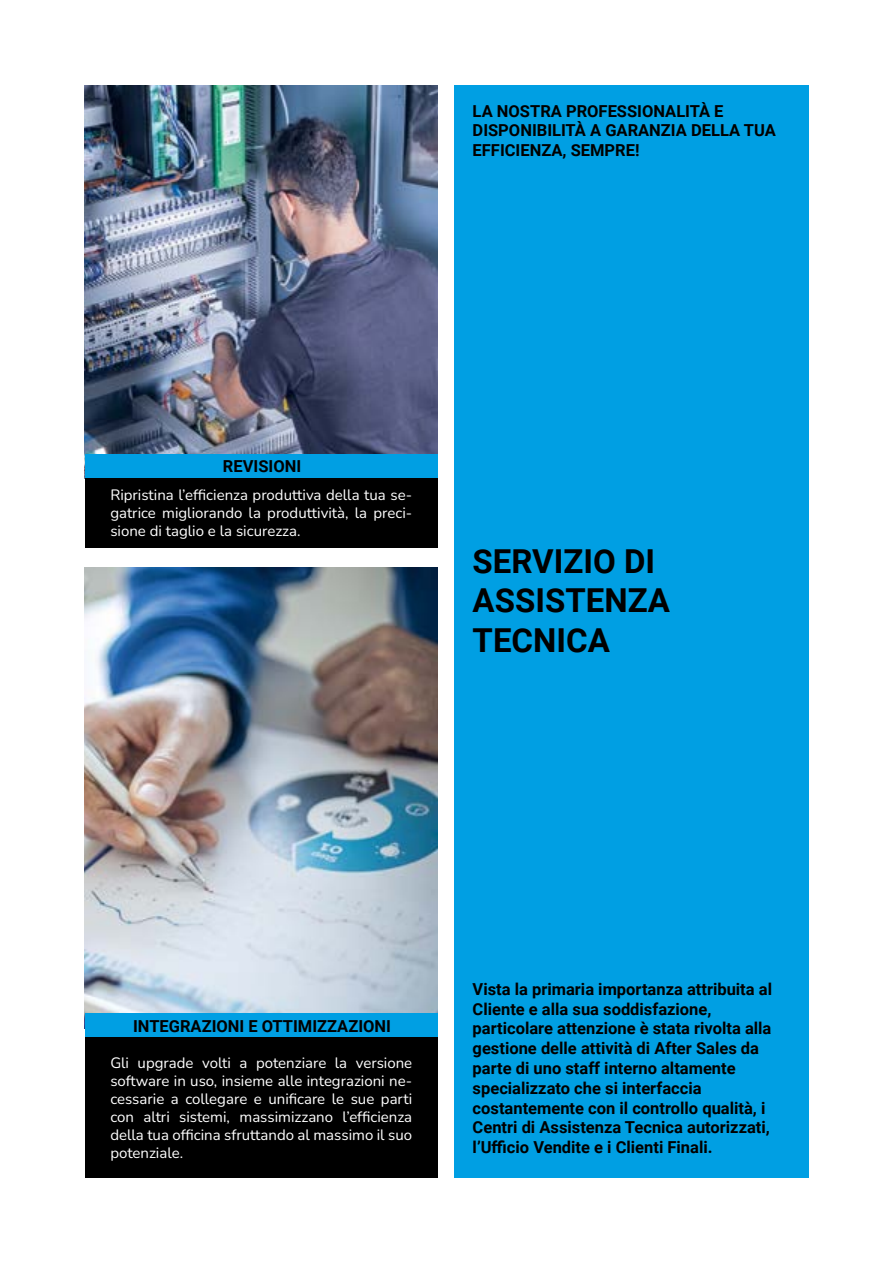
<style>
.page{position:relative;width:893px;height:1263px;background:#fff}
.page>*{position:absolute;margin:0;border:0;box-sizing:border-box;transform-origin:0 0}
.t1{font:700 33px/39.6px "Roboto";color:#000}
.t2{font:700 16.5px/19.8px "Roboto";color:#000}
.t3{font:200 15px/18px "Nunito";color:#fff;text-align:justify}
</style>
<div class="page">
<img style="left:85px;top:85px;width:353px;height:369px">
<img style="left:85px;top:568px;width:353px;height:445px">
<div style="left:455px;top:85px;width:354px;height:1093px;background:#009fe3"></div>
<div style="left:85px;top:478px;width:353px;height:70px;background:#000"></div>
<div style="left:85px;top:1037px;width:353px;height:141px;background:#000"></div>
<div style="left:85px;top:1013px;width:353px;height:24px;background:#009fe3"></div>
<div style="left:85px;top:454px;width:353px;height:24px;background:#009fe3"></div>
<p class="t2" style="left:473px;top:100px;width:305px">LA NOSTRA PROFESSIONALITÀ E<br>DISPONIBILITÀ A GARANZIA DELLA TUA<br>EFFICIENZA, SEMPRE!</p>
<p class="t2" style="left:223px;top:456px;width:80px">REVISIONI</p>
<p class="t3" style="left:110px;top:485px;width:303px">Ripristina l’efficienza produttiva della tua se&shy;gatrice migliorando la produttività, la preci&shy;sione di taglio e la sicurezza.</p>
<h1 class="t1" style="left:473px;top:540px;width:199px">SERVIZIO DI<br>ASSISTENZA<br>TECNICA</h1>
<p class="t2" style="left:133px;top:1016px;width:259px">INTEGRAZIONI E OTTIMIZZAZIONI</p>
<p class="t3" style="left:110px;top:1053px;width:303px">Gli upgrade volti a potenziare la versione software in uso, insieme alle integrazioni ne&shy;cessarie a collegare e unificare le sue parti con altri sistemi, massimizzano l’efficienza della tua officina sfruttando al massimo il suo potenziale.</p>
<p class="t2" style="left:473px;top:978px;width:301px">Vista la primaria importanza attribuita al Cliente e alla sua soddisfazione, particolare attenzione è stata rivolta alla gestione delle attività di After Sales da parte di uno staff interno altamente specializzato che si interfaccia costantemente con il controllo qualità, i Centri di Assistenza Tecnica autorizzati, l’Ufficio Vendite e i Clienti Finali.</p>
</div>
